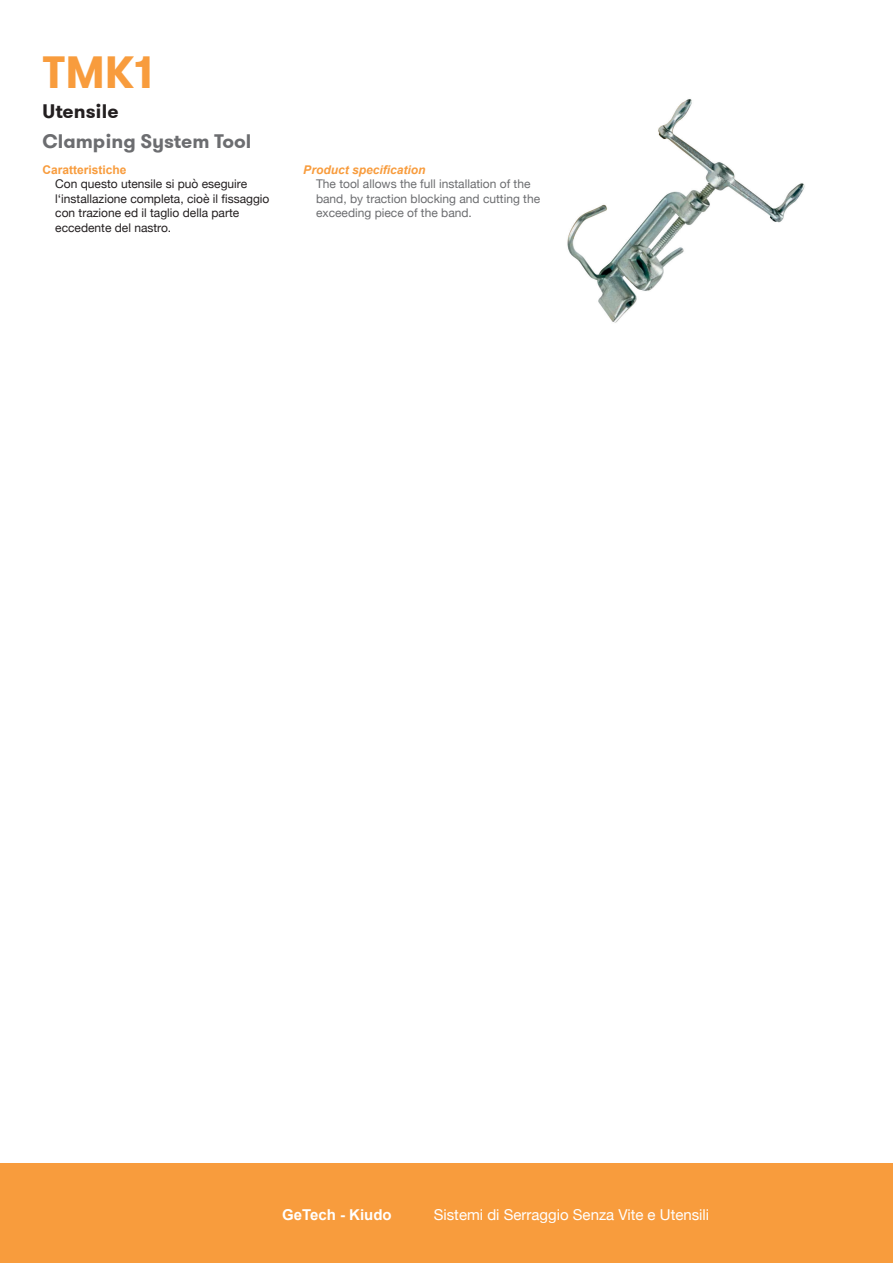
<style>
.page{position:relative;width:893px;height:1263px;background:#fff}
.page>*{position:absolute;margin:0;border:0;box-sizing:border-box;transform-origin:0 0}
.Nome_prodotto_Kiudo{font:700 45px "GT Walsheim";color:#f89c3d}
.Descrizione_prodotto{font:700 19.5px "GT Walsheim";color:#6c6d70}
.Descrizione_prodotto-2{font:700 19.5px "GT Walsheim";color:#231f20}
.t1{font:15px "Helvetica Neue";color:#fff}
.t2{font:700 15px "Arial";color:#fff}
.Titolo_caratteristic{font:12px/14.4px "Helvetica Neue";color:#231f20}
.Caratteristiche_-_IN{font:12px/14.4px "Helvetica Neue";color:#6c6d70}
.Titolo_caratteristic-2{font:italic 700 12px "Arial";color:#f89c3d}
.s1{font-family:"Arial";font-weight:700;color:#f89c3d}
</style>
<div class="page">
<div style="left:0;top:1164px;width:893px;height:99px;background:#f89c3d"></div>
<img style="left:567px;top:99px;width:238px;height:224px">
<p class="Nome_prodotto_Kiudo" style="left:43px;top:43px;width:112px">TMK1</p>
<p class="Descrizione_prodotto-2" style="left:43px;top:98px;width:78px">Utensile</p>
<p class="Descrizione_prodotto" style="left:43px;top:129px;width:210px">Clamping System Tool</p>
<p class="Titolo_caratteristic" style="left:55px;top:163px;width:216px;text-indent:-13px"><span class="s1">Caratteristiche<br></span>Con questo utensile si può eseguire l‘installazione completa, cioè il fissaggio con trazione ed il taglio della parte eccedente del nastro.</p>
<p class="Titolo_caratteristic-2" style="left:303px;top:162px;width:124px">Product specification</p>
<p class="Caratteristiche_-_IN" style="left:316px;top:178px;width:226px">The tool allows the full installation of the band, by traction blocking and cutting the exceeding piece of the band.</p>
<p class="t2" style="left:282px;top:1205px;width:111px">GeTech - Kiudo</p>
<p class="t1" style="left:434px;top:1204px;width:277px">Sistemi di Serraggio Senza Vite e Utensili</p>
</div>
